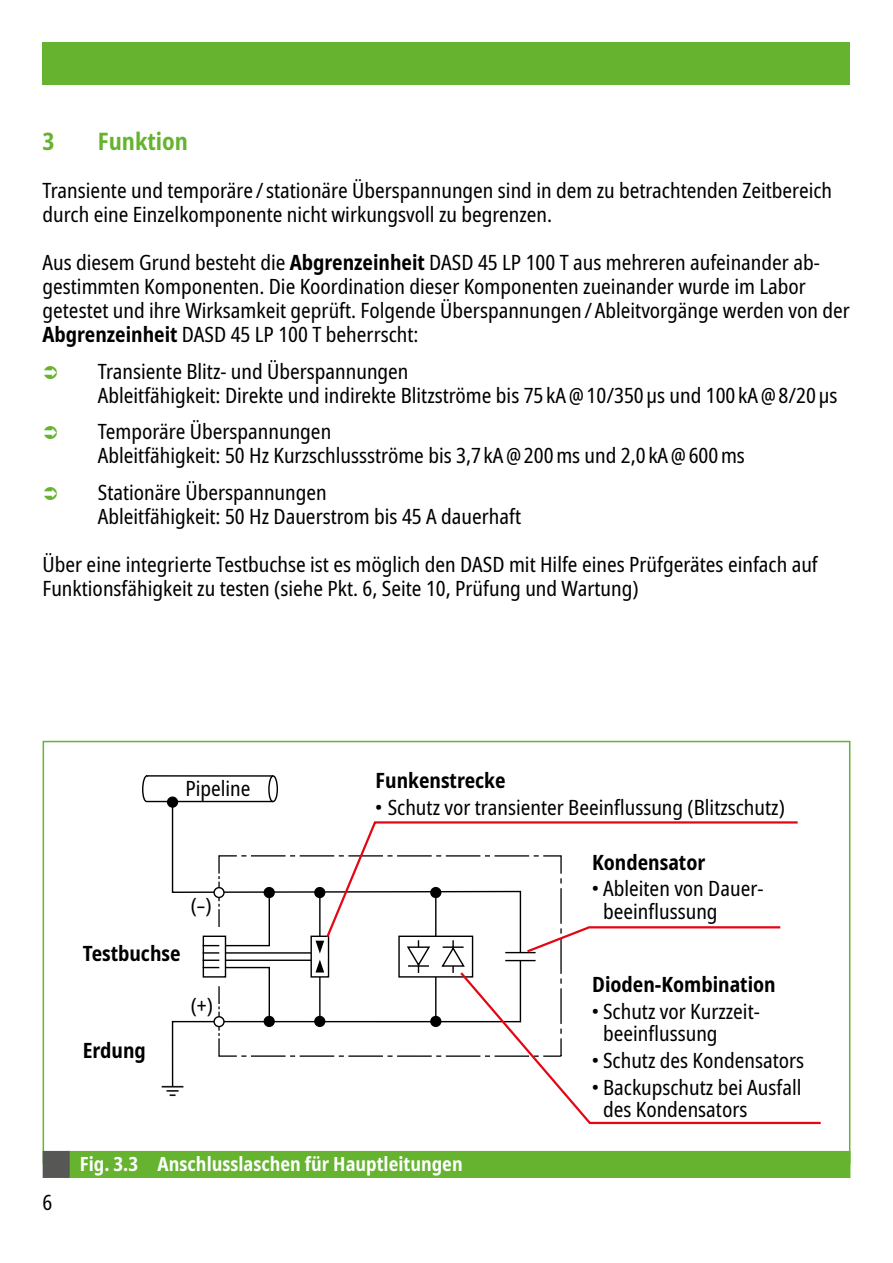
<style>
.page{position:relative;width:893px;height:1263px;background:#fff}
.page>*{position:absolute;margin:0;border:0;box-sizing:border-box;transform-origin:0 0}
.t1{font:700 condensed 24px "Noto Sans";color:#65b32e}
.t2{font:condensed 21px/24px "Noto Sans";color:#000}
.t3{font:700 condensed 21px/26.7px "Noto Sans";color:#000}
.t4{font:700 condensed 19.5px "Noto Sans";color:#fff}
.s1{font-weight:700}
.s2{font-weight:400}
</style>
<div class="page">
<div style="left:43px;top:43px;width:807px;height:42px;background:#65b32e"></div>
<svg style="left:162px;top:1086px;width:17px;height:10px"></svg>
<svg style="left:167px;top:796px;width:11px;height:12px"></svg>
<svg style="left:171px;top:803px;width:32px;height:151px"></svg>
<svg style="left:171px;top:959px;width:32px;height:129px"></svg>
<div style="left:268px;top:775px;width:10px;height:27px;border:1px solid #000;border-radius:50%"></div>
<svg style="left:142px;top:775px;width:133px;height:28px"></svg>
<div style="left:66px;top:1151px;width:784px;height:27px;background:#65b32e"></div>
<div style="left:43px;top:1151px;width:27px;height:27px;background:#575756"></div>
<svg style="left:531px;top:1057px;width:290px;height:68px"></svg>
<svg style="left:203px;top:855px;width:359px;height:202px"></svg>
<svg style="left:324px;top:821px;width:474px;height:119px"></svg>
<p class="t1" style="left:43px;top:124px;width:13px">3</p>
<p class="t1" style="left:98px;top:124px;width:92px">Funktion</p>
<p class="t2" style="left:43px;top:179px;width:791px">Transiente und temporäre /stationäre Überspannungen sind in dem zu betrachtenden Zeitbereich durch eine Einzelkomponente nicht wirkungsvoll zu begrenzen.</p>
<p class="t2" style="left:43px;top:251px;width:809px">Aus diesem Grund besteht die <span class="s1">Abgrenzeinheit</span> DASD 45 LP 100 T aus mehreren aufeinander ab&shy;gestimmten Komponenten. Die Koordination dieser Komponenten zueinander wurde im Labor getestet und ihre Wirksamkeit geprüft. Folgende Überspannungen/Ableitvorgänge werden von der <span class="s1">Abgrenzeinheit</span> DASD 45 LP 100 T beherrscht:</p>
<p class="t2" style="left:98px;top:360px;width:741px">Transiente Blitz- und Überspannungen<br>Ableitfähigkeit: Direkte und indirekte Blitzströme bis 75 kA@10/350µs und 100 kA@8/20µs</p>
<p class="t2" style="left:98px;top:420px;width:649px">Temporäre Überspannungen<br>Ableitfähigkeit: 50 Hz Kurzschlussströme bis 3,7 kA@200ms und 2,0 kA@600ms</p>
<p class="t2" style="left:98px;top:481px;width:425px">Stationäre Überspannungen<br>Ableitfähigkeit: 50 Hz Dauerstrom bis 45 A dauerhaft</p>
<p class="t2" style="left:43px;top:553px;width:777px">Über eine integrierte Testbuchse ist es möglich den DASD mit Hilfe eines Prüfgerätes einfach auf<br>Funktionsfähigkeit zu testen (siehe Pkt. 6, Seite 10, Prüfung und Wartung)</p>
<p class="t2" style="left:185px;top:777px;width:67px">Pipeline</p>
<p class="t2" style="left:376px;top:768px;width:411px;line-height:26.7px"><span class="s1">Funkenstrecke<br>ꞏ</span> Schutz vor transienter Beeinflussung (Blitzschutz)</p>
<p class="t2" style="left:592px;top:849px;width:173px;line-height:26.7px"><span class="s1">Kondensator<br>ꞏ</span> Ableiten von Dauer-</p>
<p class="t2" style="left:603px;top:900px;width:116px">beeinflussung</p>
<p class="t2" style="left:191px;top:894px;width:22px">(–)</p>
<p class="t3" style="left:83px;top:941px;width:99px">Testbuchse</p>
<p class="t3" style="left:83px;top:1038px;width:65px">Erdung</p>
<p class="t2" style="left:191px;top:994px;width:24px">(+)</p>
<p class="t2" style="left:43px;top:1191px;width:11px">6</p>
<p class="t4" style="left:80px;top:1150px;width:384px">Fig. 3.3 Anschlusslaschen für Hauptleitungen</p>
<p class="t3" style="left:592px;top:971px;width:185px">Dioden-Kombination ꞏ <span class="s2">Schutz vor Kurzzeit-</span></p>
<p class="t2" style="left:592px;top:1021px;width:214px;line-height:26.7px;text-indent:11px">beeinflussung<br><span class="s1">ꞏ</span> Schutz des Kondensators <span class="s1">ꞏ</span> Backupschutz bei Ausfall</p>
<p class="t2" style="left:603px;top:1098px;width:146px">des Kondensators</p>
</div>
